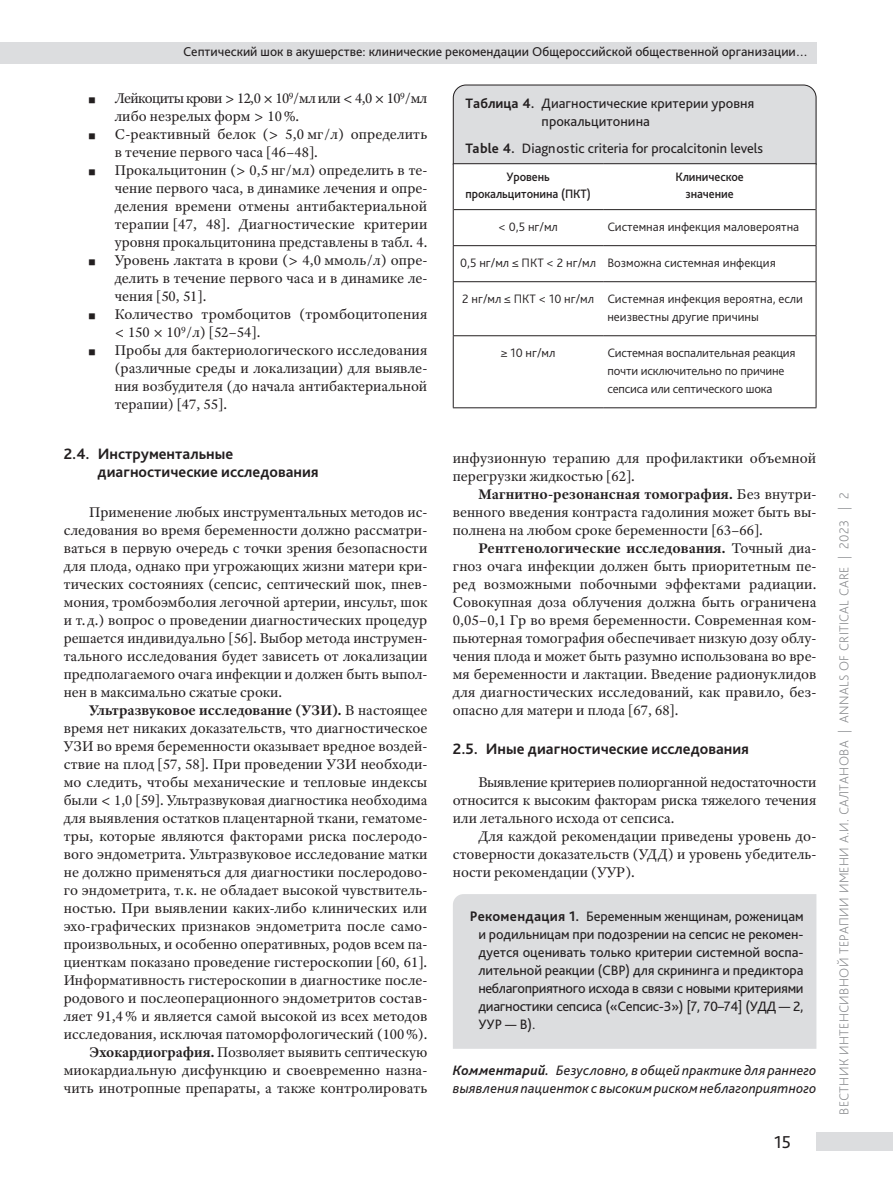
<style>
.page{position:relative;width:893px;height:1191px;background:#fff}
.page>*{position:absolute;margin:0;border:0;box-sizing:border-box;transform-origin:0 0}
.t1{font:18px "Bliss Pro";color:#231f20}
.Заголовок2{font:700 15.75px/18px "Bliss Pro";color:#231f20}
.Основной_текст{font:15px/18px "Adobe Text Pro";color:#231f20;text-align:justify}
.Основной_текст-2{font:15px/18px "Adobe Text Pro";letter-spacing:-.03em;color:#231f20}
.Рекомендация{font:14.25px/18px "Bliss Pro";letter-spacing:-.025em;color:#231f20;text-align:justify}
.Комментарий__после_Р{font:italic 14.25px/18px "Bliss Pro";letter-spacing:.01em;color:#231f20}
.Таблица_ИмяRU{font:14.25px/18px "Bliss Pro";color:#231f20}
.Таблица_ИмяEN{font:14.25px "Bliss Pro";color:#231f20}
.t2{font:13.5px "Bliss Pro";color:#231f20}
.t3{font:200 13.5px "Bliss Pro";letter-spacing:.025em;color:#808285}
.Таблица_текст__L{font:300 12.75px/18px "Bliss Pro";color:#231f20}
.Таблица_Шапка{font:500 12.75px/16.5px "Bliss Pro";letter-spacing:-.005em;color:#231f20;text-align:center;scale:.95 1}
.s1{font-weight:700}
.s2{font-weight:700;font-size:14.55px}
</style>
<div class="page">
<div style="left:816px;top:1132px;width:77px;height:18px;background:#dcdddf"></div>
<div style="left:0;top:42px;width:816px;height:22px;background:#dcdddf"></div>
<svg style="left:453px;top:84px;width:364px;height:125px"></svg>
<hr style="left:453px;top:245px;width:150px;height:1px;background:#231f20">
<hr style="left:603px;top:245px;width:213px;height:1px;background:#231f20">
<hr style="left:453px;top:281px;width:150px;height:1px;background:#231f20">
<hr style="left:603px;top:281px;width:213px;height:1px;background:#231f20">
<hr style="left:454px;top:209px;width:149px;height:1px;background:#231f20">
<hr style="left:603px;top:209px;width:213px;height:1px;background:#231f20">
<hr style="left:453px;top:335px;width:150px;height:1px;background:#231f20">
<hr style="left:603px;top:335px;width:213px;height:1px;background:#231f20">
<hr style="left:453px;top:163px;width:150px;height:1px;background:#231f20">
<hr style="left:453px;top:164px;width:1px;height:46px;background:#231f20">
<hr style="left:603px;top:163px;width:213px;height:1px;background:#231f20">
<hr style="left:816px;top:164px;width:1px;height:46px;background:#231f20">
<hr style="left:453px;top:210px;width:1px;height:35px;background:#231f20">
<hr style="left:816px;top:210px;width:1px;height:35px;background:#231f20">
<hr style="left:453px;top:246px;width:1px;height:35px;background:#231f20">
<hr style="left:816px;top:246px;width:1px;height:35px;background:#231f20">
<hr style="left:453px;top:282px;width:1px;height:53px;background:#231f20">
<hr style="left:816px;top:282px;width:1px;height:53px;background:#231f20">
<hr style="left:453px;top:336px;width:1px;height:71px;background:#231f20">
<hr style="left:816px;top:336px;width:1px;height:71px;background:#231f20">
<hr style="left:453px;top:407px;width:150px;height:1px;background:#231f20">
<hr style="left:603px;top:407px;width:213px;height:1px;background:#231f20">
<div style="left:453px;top:894px;width:363px;height:154px;background:#dcdddf"></div>
<p class="t2" style="left:183px;top:43px;width:626px">Септический шок в акушерстве: клинические рекомендации Общероссийской общественной организации…</p>
<p class="Основной_текст-2" style="left:115px;top:89px;width:314px">Лейкоциты крови &gt; 12,0 × 10<sup>9</sup>/мл или &lt; 4,0 × 10<sup>9</sup>/мл либо незрелых форм &gt; 10%.</p>
<p class="Основной_текст" style="left:115px;top:125px;width:314px">С-реактивный белок (&gt; 5,0 мг/л) определить в течение первого часа [46–48].</p>
<p class="Основной_текст" style="left:115px;top:161px;width:314px">Прокальцитонин (&gt; 0,5 нг/мл) определить в те&shy;чение первого часа, в динамике лечения и опре&shy;деления времени отмены антибактериальной терапии [47, 48]. Диагностические критерии уровня прокальцитонина представлены в табл. 4.</p>
<p class="Основной_текст" style="left:115px;top:251px;width:314px">Уровень лактата в крови (&gt; 4,0 ммоль/л) опре&shy;делить в течение первого часа и в динамике ле&shy;чения [50, 51].</p>
<p class="Основной_текст" style="left:115px;top:305px;width:314px">Количество тромбоцитов (тромбоцитопения &lt; 150 × 10<sup>9</sup>/л) [52–54].</p>
<p class="Основной_текст" style="left:115px;top:341px;width:314px">Пробы для бактериологического исследования (различные среды и локализации) для выявле&shy;ния возбудителя (до начала антибактериальной терапии) [47, 55].</p>
<p class="Заголовок2" style="left:98px;top:445px;width:223px;text-indent:-34px">2.4. Инструментальные диагностические исследования</p>
<p class="Основной_текст" style="left:64px;top:503px;width:365px;text-indent:26px">Применение любых инструментальных методов ис&shy;следования во время беременности должно рассматри&shy;ваться в первую очередь с точки зрения безопасности для плода, однако при угрожающих жизни матери кри&shy;тических состояниях (сепсис, септический шок, пнев&shy;мония, тромбоэмболия легочной артерии, инсульт, шок и т. д.) вопрос о проведении диагностических процедур решается индивидуально [56]. Выбор метода инструмен&shy;тального исследования будет зависеть от локализации предполагаемого очага инфекции и должен быть выпол&shy;нен в максимально сжатые сроки.</p>
<p class="Основной_текст" style="left:64px;top:701px;width:365px;text-indent:26px"><span class="s1">Ультразвуковое исследование (УЗИ).</span> В настоящее время нет никаких доказательств, что диагностическое УЗИ во время беременности оказывает вредное воздей&shy;ствие на плод [57, 58]. При проведении УЗИ необходи&shy;мо следить, чтобы механические и тепловые индексы были &lt; 1,0 [59]. Ультразвуковая диагностика необходима для выявления остатков плацентарной ткани, гематоме&shy;тры, которые являются факторами риска послеродо&shy;вого эндометрита. Ультразвуковое исследование матки не должно применяться для диагностики послеродово&shy;го эндометрита, т. к. не обладает высокой чувствитель&shy;ностью. При выявлении каких-либо клинических или эхо-графических признаков эндометрита после само&shy;произвольных, и особенно оперативных, родов всем па&shy;циенткам показано проведение гистероскопии [60, 61].<br>Информативность гистероскопии в диагностике после&shy;родового и послеоперационного эндометритов состав&shy;ляет 91,4% и является самой высокой из всех методов исследования, исключая патоморфологический (100%).</p>
<p class="Основной_текст" style="left:64px;top:1043px;width:365px;text-indent:26px"><span class="s1">Эхокардиография.</span> Позволяет выявить септическую миокардиальную дисфункцию и своевременно назна&shy;чить инотропные препараты, а также контролировать</p>
<p class="Таблица_ИмяRU" style="left:542px;top:94px;width:214px;text-indent:-76px"><span class="s1">Таблица 4.</span> Диагностические критерии уровня прокальцитонина</p>
<p class="Таблица_ИмяEN" style="left:466px;top:139px;width:299px"><span class="s1">Table 4.</span> Diagnostic criteria for procalcitonin levels</p>
<p class="Таблица_Шапка" style="left:465px;top:168px;width:134px">Уровень прокальцитонина (ПКТ)</p>
<p class="Таблица_Шапка" style="left:675px;top:168px;width:73px">Клиническое значение</p>
<p class="Таблица_текст__L" style="left:498px;top:217px;width:61px">&lt; 0,5 нг/мл</p>
<p class="Таблица_текст__L" style="left:607px;top:217px;width:193px">Системная инфекция маловероятна</p>
<p class="Таблица_текст__L" style="left:460px;top:253px;width:138px">0,5 нг/мл ≤ ПКТ &lt; 2 нг/мл</p>
<p class="Таблица_текст__L" style="left:607px;top:253px;width:170px">Возможна системная инфекция</p>
<p class="Таблица_текст__L" style="left:462px;top:289px;width:133px">2 нг/мл ≤ ПКТ &lt; 10 нг/мл</p>
<p class="Таблица_текст__L" style="left:607px;top:289px;width:197px">Системная инфекция вероятна, если неизвестны другие причины</p>
<p class="Таблица_текст__L" style="left:501px;top:343px;width:56px">≥ 10 нг/мл</p>
<p class="Таблица_текст__L" style="left:607px;top:343px;width:190px">Системная воспалительная реакция почти исключительно по причине сепсиса или септического шока</p>
<p class="Основной_текст" style="left:453px;top:449px;width:365px">инфузионную терапию для профилактики объемной перегрузки жидкостью [62].</p>
<p class="Основной_текст" style="left:453px;top:485px;width:365px;text-indent:26px"><span class="s1">Магнитно-резонансная томография.</span> Без внутри&shy;венного введения контраста гадолиния может быть вы&shy;полнена на любом сроке беременности [63–66].</p>
<p class="Основной_текст" style="left:453px;top:539px;width:365px;text-indent:26px"><span class="s1">Рентгенологические исследования.</span> Точный диа&shy;гноз очага инфекции должен быть приоритетным пе&shy;ред возможными побочными эффектами радиации.<br>Совокупная доза облучения должна быть ограничена 0,05–0,1 Гр во время беременности. Современная ком&shy;пьютерная томография обеспечивает низкую дозу облу&shy;чения плода и может быть разумно использована во вре&shy;мя беременности и лактации. Введение радионуклидов для диагностических исследований, как правило, без&shy;опасно для матери и плода [67, 68].</p>
<p class="Заголовок2" style="left:453px;top:739px;width:298px">2.5. Иные диагностические исследования</p>
<p class="Основной_текст" style="left:453px;top:773px;width:365px;text-indent:26px">Выявление критериев полиорганной недостаточности относится к высоким факторам риска тяжелого течения или летального исхода от сепсиса.</p>
<p class="Основной_текст" style="left:453px;top:827px;width:365px;text-indent:26px">Для каждой рекомендации приведены уровень до&shy;стоверности доказательств (УДД) и уровень убедитель&shy;ности рекомендации (УУР).</p>
<p class="Рекомендация" style="left:478px;top:906px;width:327px;text-indent:-9px"><span class="s2">Рекомендация 1.</span> Беременным женщинам, роженицам и родильницам при подозрении на сепсис не рекомен&shy;дуется оценивать только критерии системной воспа&shy;лительной реакции (СВР) для скрининга и предиктора неблагоприятного исхода в связи с новыми критериями диагностики сепсиса («Сепсис-3») [7, 70–74] (УДД — 2, УУР — В).</p>
<p class="Комментарий__после_Р" style="left:453px;top:1061px;width:365px"><span class="s1">Комментарий.</span> Безусловно, в общей практике для раннего выявления пациенток с высоким риском неблагоприятного</p>
<p class="t1" style="left:774px;top:1131px;width:18px">15</p>
<p class="t3" style="left:836px;top:1114px;width:623px;rotate:-90deg">ВЕСТНИК ИНТЕНСИВНОЙ ТЕРАПИИ ИМЕНИ А.И. САЛТАНОВА | ANNALS OF CRITICAL CARE | 2023 | 2</p>
</div>
